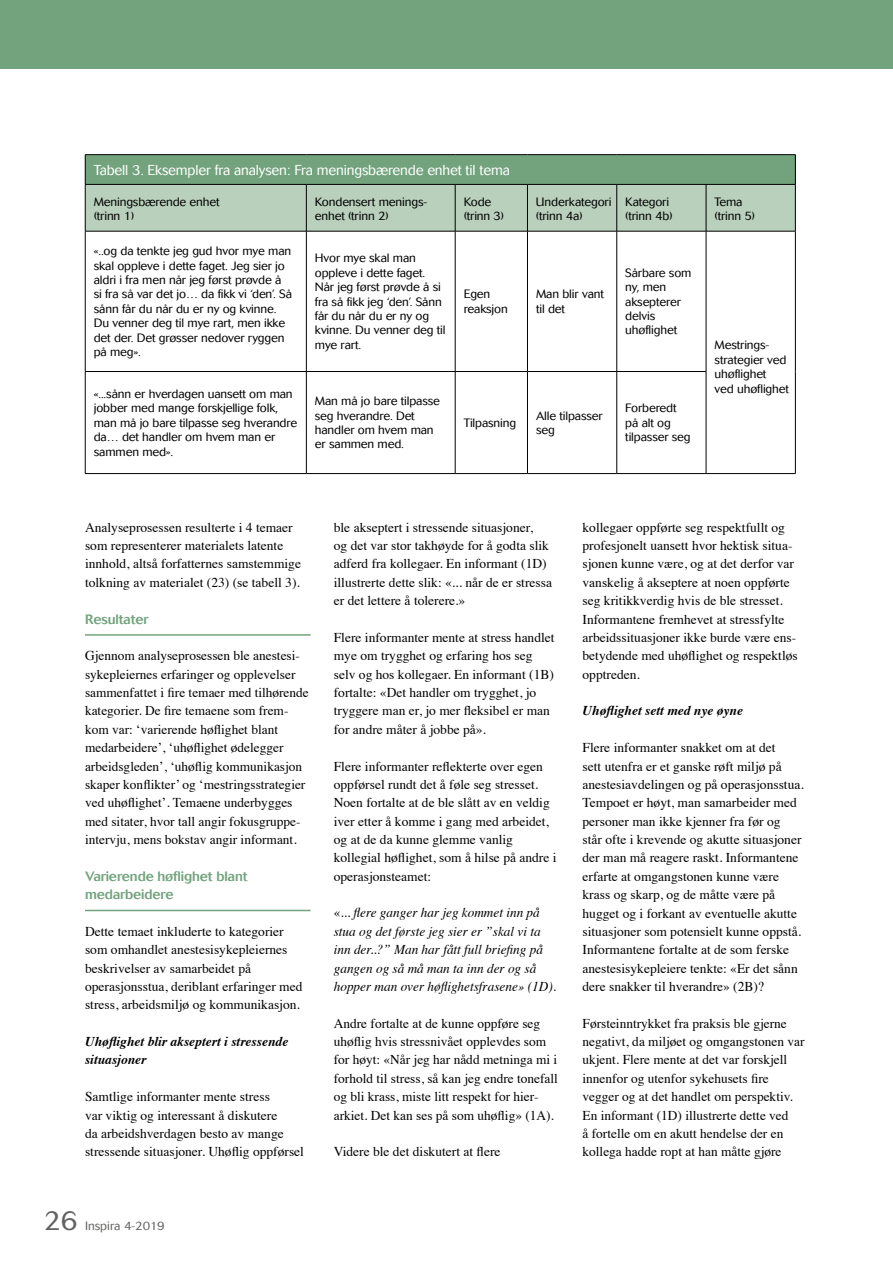
<style>
.page{position:relative;width:893px;height:1263px;background:#fff}
.page>*{position:absolute;margin:0;border:0;box-sizing:border-box;transform-origin:0 0}
.t1{font:300 27px "Cosmos";color:#626261}
.t2{font:300 14.25px "Cosmos";letter-spacing:-.01em;color:#fff}
.t3{font:13.5px/18.3px "Times";color:#000}
.t4{font:italic 13.5px/18.3px "Times";color:#000}
.t5{font:italic 700 13.5px/18.3px "Times";color:#000}
.t6{font:500 13.5px/18.3px "Cosmos";letter-spacing:-.01em;color:#72a37d}
.t7{font:300 12px/14.4px "Cosmos";letter-spacing:-.01em;color:#000}
.t8{font:300 12px "Cosmos";color:#626261}
.s1{font-style:normal}
</style>
<div class="page">
<hr style="left:85px;top:154px;width:221px;height:1px;background:#000">
<hr style="left:306px;top:154px;width:149px;height:1px;background:#000">
<hr style="left:455px;top:154px;width:72px;height:1px;background:#000">
<hr style="left:527px;top:154px;width:90px;height:1px;background:#000">
<hr style="left:617px;top:154px;width:89px;height:1px;background:#000">
<hr style="left:706px;top:154px;width:89px;height:1px;background:#000">
<svg style="left:85px;top:155px;width:711px;height:76px;background:#9bbca1"></svg>
<hr style="left:85px;top:184px;width:221px;height:1px;background:#000">
<hr style="left:85px;top:185px;width:1px;height:46px;background:#000">
<hr style="left:455px;top:185px;width:1px;height:46px;background:#000">
<hr style="left:527px;top:185px;width:1px;height:46px;background:#000">
<hr style="left:616px;top:185px;width:1px;height:46px;background:#000">
<hr style="left:706px;top:185px;width:1px;height:46px;background:#000">
<hr style="left:85px;top:231px;width:221px;height:1px;background:#000">
<hr style="left:85px;top:231px;width:1px;height:140px;background:#000">
<hr style="left:306px;top:231px;width:1px;height:140px;background:#000">
<hr style="left:455px;top:231px;width:1px;height:140px;background:#000">
<hr style="left:527px;top:231px;width:1px;height:140px;background:#000">
<hr style="left:616px;top:231px;width:1px;height:140px;background:#000">
<hr style="left:706px;top:231px;width:1px;height:140px;background:#000">
<hr style="left:795px;top:231px;width:1px;height:140px;background:#000">
<hr style="left:85px;top:372px;width:1px;height:101px;background:#000">
<hr style="left:306px;top:372px;width:1px;height:101px;background:#000">
<hr style="left:455px;top:372px;width:1px;height:101px;background:#000">
<hr style="left:527px;top:372px;width:1px;height:101px;background:#000">
<hr style="left:616px;top:372px;width:1px;height:101px;background:#000">
<hr style="left:706px;top:372px;width:1px;height:101px;background:#000">
<hr style="left:795px;top:371px;width:1px;height:102px;background:#000">
<hr style="left:85px;top:371px;width:221px;height:1px;background:#000">
<hr style="left:85px;top:473px;width:221px;height:1px;background:#000">
<hr style="left:306px;top:371px;width:149px;height:1px;background:#000">
<hr style="left:455px;top:371px;width:72px;height:1px;background:#000">
<hr style="left:527px;top:371px;width:90px;height:1px;background:#000">
<hr style="left:617px;top:371px;width:89px;height:1px;background:#000">
<hr style="left:306px;top:473px;width:149px;height:1px;background:#000">
<hr style="left:455px;top:473px;width:72px;height:1px;background:#000">
<hr style="left:527px;top:473px;width:90px;height:1px;background:#000">
<hr style="left:617px;top:473px;width:89px;height:1px;background:#000">
<hr style="left:706px;top:473px;width:89px;height:1px;background:#000">
<hr style="left:306px;top:184px;width:149px;height:1px;background:#000">
<hr style="left:306px;top:185px;width:1px;height:46px;background:#000">
<hr style="left:455px;top:184px;width:72px;height:1px;background:#000">
<hr style="left:527px;top:184px;width:90px;height:1px;background:#000">
<hr style="left:617px;top:184px;width:89px;height:1px;background:#000">
<hr style="left:706px;top:184px;width:89px;height:1px;background:#000">
<hr style="left:795px;top:185px;width:1px;height:46px;background:#000">
<hr style="left:306px;top:231px;width:149px;height:1px;background:#000">
<hr style="left:455px;top:231px;width:72px;height:1px;background:#000">
<hr style="left:527px;top:231px;width:90px;height:1px;background:#000">
<hr style="left:617px;top:231px;width:89px;height:1px;background:#000">
<hr style="left:706px;top:231px;width:89px;height:1px;background:#000">
<div style="left:0;top:0;width:893px;height:68px;background:#72a37d"></div>
<hr style="left:85px;top:634px;width:226px;height:2px;background:#72a37d">
<hr style="left:85px;top:910px;width:226px;height:1px;background:#72a37d">
<p class="t2" style="left:94px;top:161px;width:418px">Tabell 3. Eksempler fra analysen: Fra meningsbærende enhet til tema</p>
<p class="t7" style="left:94px;top:194px;width:127px">Meningsbærende enhet (trinn 1)</p>
<p class="t7" style="left:315px;top:194px;width:113px">Kondensert menings&shy;enhet (trinn 2)</p>
<p class="t7" style="left:464px;top:194px;width:42px">Kode (trinn 3)</p>
<p class="t7" style="left:536px;top:194px;width:77px">Underkategori (trinn 4a)</p>
<p class="t7" style="left:625px;top:194px;width:49px">Kategori (trinn 4b)</p>
<p class="t7" style="left:715px;top:194px;width:42px">Tema (trinn 5)</p>
<p class="t7" style="left:94px;top:244px;width:200px">«..og da tenkte jeg gud hvor mye man skal oppleve i dette faget. Jeg sier jo aldri i fra men når jeg først prøvde å si fra så var det jo… da fikk vi ‘den’. Så sånn får du når du er ny og kvinne.<br>Du venner deg til mye rart, men ikke det der. Det grøsser nedover ryggen på meg».</p>
<p class="t7" style="left:315px;top:251px;width:132px">Hvor mye skal man oppleve i dette faget.<br>Når jeg først prøvde å si fra så fikk jeg ‘den’. Sånn får du når du er ny og kvinne. Du venner deg til mye rart.</p>
<p class="t7" style="left:625px;top:266px;width:68px">Sårbare som ny, men aksepterer delvis uhøflighet</p>
<p class="t7" style="left:464px;top:287px;width:46px">Egen reaksjon</p>
<p class="t7" style="left:536px;top:287px;width:69px">Man blir vant til det</p>
<p class="t7" style="left:715px;top:338px;width:76px">Mestrings&shy;strategier ved uhøflighet<br>ved uhøflighet</p>
<p class="t7" style="left:94px;top:387px;width:205px">«...sånn er hverdagen uansett om man jobber med mange forskjellige folk, man må jo bare tilpasse seg hverandre da… det handler om hvem man er sammen med».</p>
<p class="t7" style="left:315px;top:394px;width:126px">Man må jo bare tilpasse seg hverandre. Det handler om hvem man er sammen med.</p>
<p class="t7" style="left:464px;top:416px;width:54px">Tilpasning</p>
<p class="t7" style="left:536px;top:408px;width:68px">Alle tilpasser seg</p>
<p class="t7" style="left:625px;top:401px;width:67px">Forberedt på alt og tilpasser seg</p>
<p class="t3" style="left:85px;top:517px;width:217px">Analyseprosessen resulterte i 4 temaer som representerer materialets latente innhold, altså forfatternes samstemmige tolkning av materialet (23) (se tabell 3).</p>
<p class="t6" style="left:85px;top:610px;width:65px">Resultater</p>
<p class="t3" style="left:85px;top:645px;width:225px">Gjennom analyseprosessen ble anestesi&shy;sykepleiernes erfaringer og opplevelser sammenfattet i fire temaer med tilhørende kategorier. De fire temaene som frem&shy;kom var: ‘varierende høflighet blant medarbeidere’, ‘uhøflighet ødelegger arbeidsgleden’, ‘uhøflig kommunikasjon skaper konflikter’ og ‘mestringsstrategier ved uhøflighet’. Temaene underbygges med sitater, hvor tall angir fokusgruppe&shy;intervju, mens bokstav angir informant.</p>
<p class="t6" style="left:85px;top:867px;width:164px">Varierende høflighet blant medarbeidere</p>
<p class="t3" style="left:85px;top:921px;width:219px">Dette temaet inkluderte to kategorier som omhandlet anestesisykepleiernes beskrivelser av samarbeidet på operasjonsstua, deriblant erfaringer med stress, arbeidsmiljø og kommunikasjon.</p>
<p class="t5" style="left:85px;top:1031px;width:205px">Uhøflighet blir akseptert i stressende situasjoner</p>
<p class="t3" style="left:85px;top:1086px;width:220px">Samtlige informanter mente stress<br>var viktig og interessant å diskutere<br>da arbeidshverdagen besto av mange stressende situasjoner. Uhøflig oppførsel</p>
<h1 class="t1" style="left:44px;top:1205px;width:35px">26</h1>
<p class="t8" style="left:85px;top:1219px;width:81px">Inspira 4-2019</p>
<p class="t3" style="left:334px;top:517px;width:220px">ble akseptert i stressende situasjoner,<br>og det var stor takhøyde for å godta slik adferd fra kollegaer. En informant (1D) illustrerte dette slik: «... når de er stressa er det lettere å tolerere.»</p>
<p class="t3" style="left:334px;top:627px;width:222px">Flere informanter mente at stress handlet mye om trygghet og erfaring hos seg selv og hos kollegaer. En informant (1B) fortalte: «Det handler om trygghet, jo tryggere man er, jo mer fleksibel er man for andre måter å jobbe på».</p>
<p class="t3" style="left:334px;top:756px;width:224px">Flere informanter reflekterte over egen oppførsel rundt det å føle seg stresset.<br>Noen fortalte at de ble slått av en veldig iver etter å komme i gang med arbeidet, og at de da kunne glemme vanlig kollegial høflighet, som å hilse på andre i operasjonsteamet:</p>
<p class="t4" style="left:334px;top:903px;width:224px"><span class="s1">«</span>... flere ganger har jeg kommet inn på stua og det første jeg sier er ”skal vi ta inn der..?” Man har fått full briefing på gangen og så må man ta inn der og så hopper man over høflighetsfrasene» (1D).</p>
<p class="t3" style="left:334px;top:1013px;width:226px">Andre fortalte at de kunne oppføre seg uhøflig hvis stressnivået opplevdes som for høyt: «Når jeg har nådd metninga mi i forhold til stress, så kan jeg endre tonefall og bli krass, miste litt respekt for hier&shy;arkiet. Det kan ses på som uhøflig» (1A).</p>
<p class="t3" style="left:334px;top:1141px;width:168px">Videre ble det diskutert at flere</p>
<p class="t3" style="left:583px;top:517px;width:217px">kollegaer oppførte seg respektfullt og profesjonelt uansett hvor hektisk situa&shy;sjonen kunne være, og at det derfor var vanskelig å akseptere at noen oppførte seg kritikkverdig hvis de ble stresset.<br>Informantene fremhevet at stressfylte arbeidssituasjoner ikke burde være ens&shy;betydende med uhøflighet og respektløs opptreden.</p>
<p class="t5" style="left:583px;top:700px;width:162px">Uhøflighet sett med nye øyne</p>
<p class="t3" style="left:583px;top:737px;width:223px">Flere informanter snakket om at det<br>sett utenfra er et ganske røft miljø på anestesiavdelingen og på operasjonsstua.<br>Tempoet er høyt, man samarbeider med personer man ikke kjenner fra før og<br>står ofte i krevende og akutte situasjoner der man må reagere raskt. Informantene erfarte at omgangstonen kunne være krass og skarp, og de måtte være på hugget og i forkant av eventuelle akutte situasjoner som potensielt kunne oppstå.<br>Informantene fortalte at de som ferske anestesisykepleiere tenkte: «Er det sånn dere snakker til hverandre» (2B)?</p>
<p class="t3" style="left:583px;top:1013px;width:223px">Førsteinntrykket fra praksis ble gjerne negativt, da miljøet og omgangstonen var ukjent. Flere mente at det var forskjell innenfor og utenfor sykehusets fire vegger og at det handlet om perspektiv.<br>En informant (1D) illustrerte dette ved<br>å fortelle om en akutt hendelse der en kollega hadde ropt at han måtte gjøre</p>
</div>
